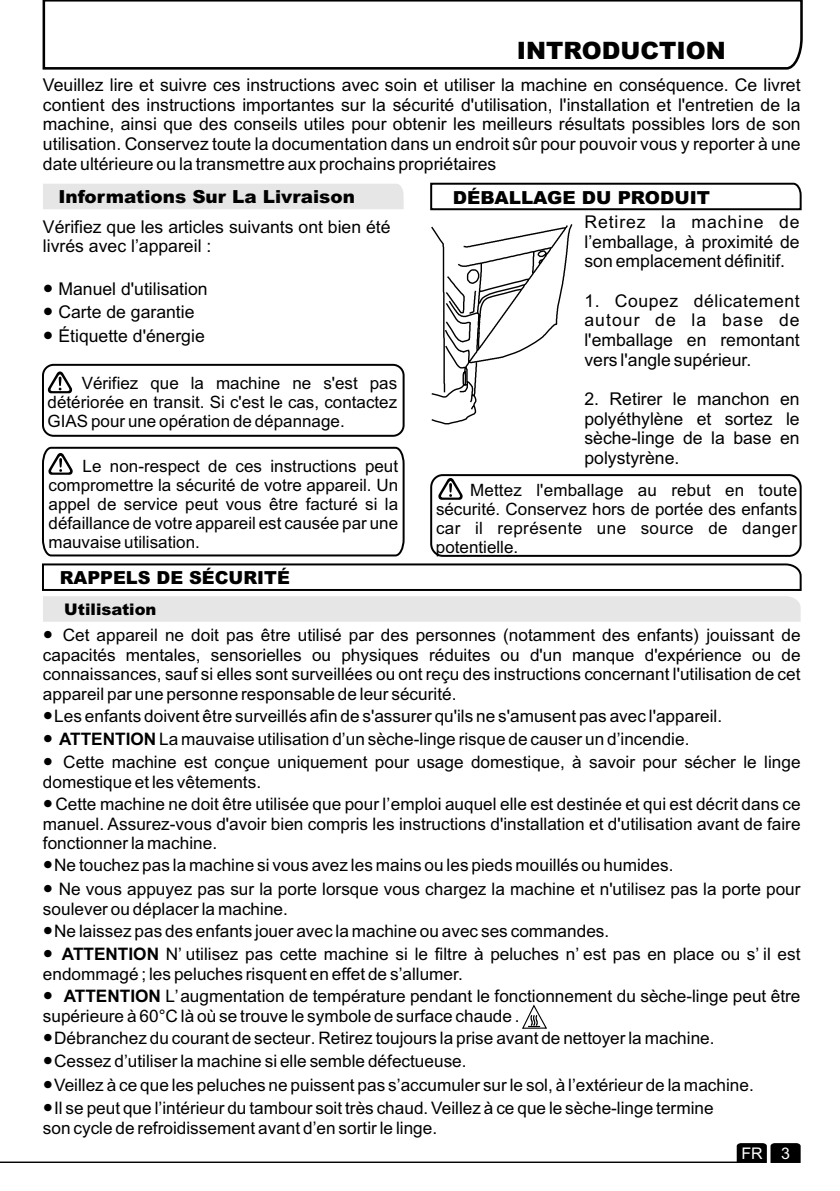
<style>
.page{position:relative;width:840px;height:1191px;background:#fff}
.page>*{position:absolute;margin:0;border:0;box-sizing:border-box;transform-origin:0 0}
.t1{font:900 24px "Arial";color:#000}
.t2{font:900 18px "Arial";color:#000}
.t3{font:17.6px/19.6px "Arial";color:#000;text-align:justify}
.t4{font:17.2px/20.2px "Arial";color:#000}
.t5{font:17px/19px "Arial";color:#000;text-align:justify}
.t6{font:900 16px "Arial";color:#000}
.t7{font:16px "Arial";color:#fff}
.s1{font-family:"Arial Unicode MS"}
.s2{font-weight:700}
</style>
<div class="page">
<svg style="left:42px;top:0;width:761px;height:70px"></svg>
<div style="left:43px;top:184px;width:360px;height:25px;background:#e6e6e6"></div>
<svg style="left:430px;top:182px;width:372px;height:29px"></svg>
<svg style="left:438px;top:478px;width:24px;height:22px"></svg>
<svg style="left:48px;top:371px;width:24px;height:22px"></svg>
<svg style="left:42px;top:446px;width:363px;height:111px"></svg>
<svg style="left:431px;top:224px;width:142px;height:201px"></svg>
<div style="left:42px;top:364px;width:362px;height:73px;border:2px solid #000;border-radius:11px"></div>
<div style="left:430px;top:474px;width:371px;height:83px;border:2px solid #000;border-radius:12px"></div>
<svg style="left:42px;top:563px;width:760px;height:59px"></svg>
<svg style="left:522px;top:1004px;width:25px;height:25px"></svg>
<hr style="left:0;top:1161px;width:737px;height:2px;background:#000">
<svg style="left:736px;top:1143px;width:64px;height:20px"></svg>
<h1 class="t1" style="left:516px;top:42px;width:210px">INTRODUCTION</h1>
<p class="t3" style="left:43px;top:77px;width:758px">Veuillez lire et suivre ces instructions avec soin et utiliser la machine en conséquence. Ce livret contient des instructions importantes sur la sécurité d'utilisation, l'installation et l'entretien de la machine, ainsi que des conseils utiles pour obtenir les meilleurs résultats possibles lors de son utilisation. Conservez toute la documentation dans un endroit sûr pour pouvoir vous y reporter à une date ultérieure ou la transmettre aux prochains propriétaires</p>
<p class="t2" style="left:58px;top:190px;width:298px">Informations Sur La Livraison</p>
<p class="t2" style="left:452px;top:191px;width:258px">DÉBALLAGE DU PRODUIT</p>
<p class="t3" style="left:43px;top:218px;width:349px">Vérifiez que les articles suivants ont bien été livrés avec l’appareil :</p>
<p class="t3" style="left:43px;top:280px;width:166px"><span class="s1">●</span> Manuel d'utilisation</p>
<p class="t3" style="left:43px;top:304px;width:153px"><span class="s1">●</span> Carte de garantie</p>
<p class="t3" style="left:43px;top:327px;width:163px"><span class="s1">●</span> Étiquette d'énergie</p>
<p class="t5" style="left:48px;top:375px;width:351px;text-indent:34px">Vérifiez que la machine ne s'est pas détériorée en transit. Si c'est le cas, contactez GIAS pour une opération de dépannage.</p>
<p class="t5" style="left:49px;top:458px;width:351px;text-indent:34px">Le non-respect de ces instructions peut compromettre la sécurité de votre appareil. Un appel de service peut vous être facturé si la défaillance de votre appareil est causée par une mauvaise utilisation.</p>
<p class="t2" style="left:60px;top:571px;width:231px">RAPPELS DE SÉCURITÉ</p>
<p class="t6" style="left:64px;top:603px;width:94px">Utilisation</p>
<p class="t3" style="left:584px;top:214px;width:217px">Retirez la machine de l’emballage, à proximité de son emplacement définitif.</p>
<p class="t3" style="left:584px;top:292px;width:217px">1. Coupez délicatement autour de la base de l'emballage en remontant vers l'angle supérieur.</p>
<p class="t3" style="left:584px;top:391px;width:217px">2. Retirer le manchon en polyéthylène et sortez le sèche-linge de la base en polystyrène.</p>
<p class="t5" style="left:436px;top:482px;width:362px;text-indent:34px">Mettez l'emballage au rebut en toute sécurité. Conservez hors de portée des enfants car il représente une source de danger potentielle.</p>
<p class="t4" style="left:43px;top:626px;width:758px;line-height:19.6px;text-align:justify"><span class="s1">●</span> Cet appareil ne doit pas être utilisé par des personnes <span class="s1">(</span>notamment des enfants<span class="s1">)</span> jouissant de capacités mentales, sensorielles ou physiques réduites ou d'un manque d'expérience ou de connaissances, sauf si elles sont surveillées ou ont reçu des instructions concernant l'utilisation de cet appareil par une personne responsable de leur sécurité.</p>
<p class="t4" style="left:43px;top:707px;width:680px"><span class="s1">●</span>Les enfants doivent être surveillés afin de s<span class="s1">'</span>assurer qu<span class="s1">'</span>ils ne s<span class="s1">'</span>amusent pas avec l<span class="s1">'</span>appareil<span class="s1">.</span></p>
<p class="t4" style="left:43px;top:730px;width:647px"><span class="s1">●</span> <span class="s2">ATTENTION</span> La mauvaise utilisation d<span class="s1">’</span>un sèche<span class="s1">-</span>linge risque de causer un d<span class="s1">’</span>incendie<span class="s1">.</span></p>
<p class="t4" style="left:43px;top:753px;width:758px"><span class="s1">●</span> Cette machine est conçue uniquement pour usage domestique<span class="s1">,</span> à savoir pour sécher le linge domestique et les vêtements.</p>
<p class="t4" style="left:43px;top:795px;width:758px;text-align:justify"><span class="s1">●</span>Cette machine ne doit être utilisée que pour l<span class="s1">’</span>emploi auquel elle est destinée et qui est décrit dans ce manuel. Assurez-vous d'avoir bien compris les instructions d'installation et d'utilisation avant de faire fonctionner la machine.</p>
<p class="t4" style="left:43px;top:857px;width:631px"><span class="s1">●</span>Ne touchez pas la machine si vous avez les mains ou les pieds mouillés ou humides<span class="s1">.</span></p>
<p class="t4" style="left:43px;top:880px;width:758px"><span class="s1">●</span> Ne vous appuyez pas sur la porte lorsque vous chargez la machine et n<span class="s1">'</span>utilisez pas la porte pour soulever ou déplacer la machine.</p>
<p class="t4" style="left:43px;top:922px;width:567px"><span class="s1">●</span>Ne laissez pas des enfants jouer avec la machine ou avec ses commandes<span class="s1">.</span></p>
<p class="t4" style="left:43px;top:945px;width:758px"><span class="s1">●</span> <span class="s2">ATTENTION</span> N<span class="s1">’</span> utilisez pas cette machine si le filtre à peluches n<span class="s1">’</span> est pas en place ou s<span class="s1">’</span> il est endommagé ; les peluches risquent en effet de s’allumer.</p>
<p class="t4" style="left:43px;top:987px;width:758px"><span class="s1">●</span> <span class="s2">ATTENTION</span> L<span class="s1">’</span>augmentation de température pendant le fonctionnement du sèche-linge peut être supérieure à 60°C là où se trouve le symbole de surface chaude .</p>
<p class="t4" style="left:43px;top:1029px;width:672px"><span class="s1">●</span>Débranchez du courant de secteur<span class="s1">.</span> Retirez toujours la prise avant de nettoyer la machine<span class="s1">.</span></p>
<p class="t4" style="left:43px;top:1052px;width:425px"><span class="s1">●</span>Cessez d<span class="s1">’</span>utiliser la machine si elle semble défectueuse<span class="s1">.</span></p>
<p class="t4" style="left:43px;top:1076px;width:712px"><span class="s1">●</span>Veillez à ce que les peluches ne puissent pas s<span class="s1">’</span>accumuler sur le sol<span class="s1">,</span> à l<span class="s1">’</span>extérieur de la machine.</p>
<p class="t4" style="left:43px;top:1099px;width:672px"><span class="s1">●</span>Il se peut que l<span class="s1">’</span>intérieur du tambour soit très chaud<span class="s1">.</span> Veillez à ce que le sèche-linge termine son cycle de refroidissement avant d’en sortir le linge.</p>
<p class="t7" style="left:741px;top:1147px;width:50px">FR 3</p>
</div>
